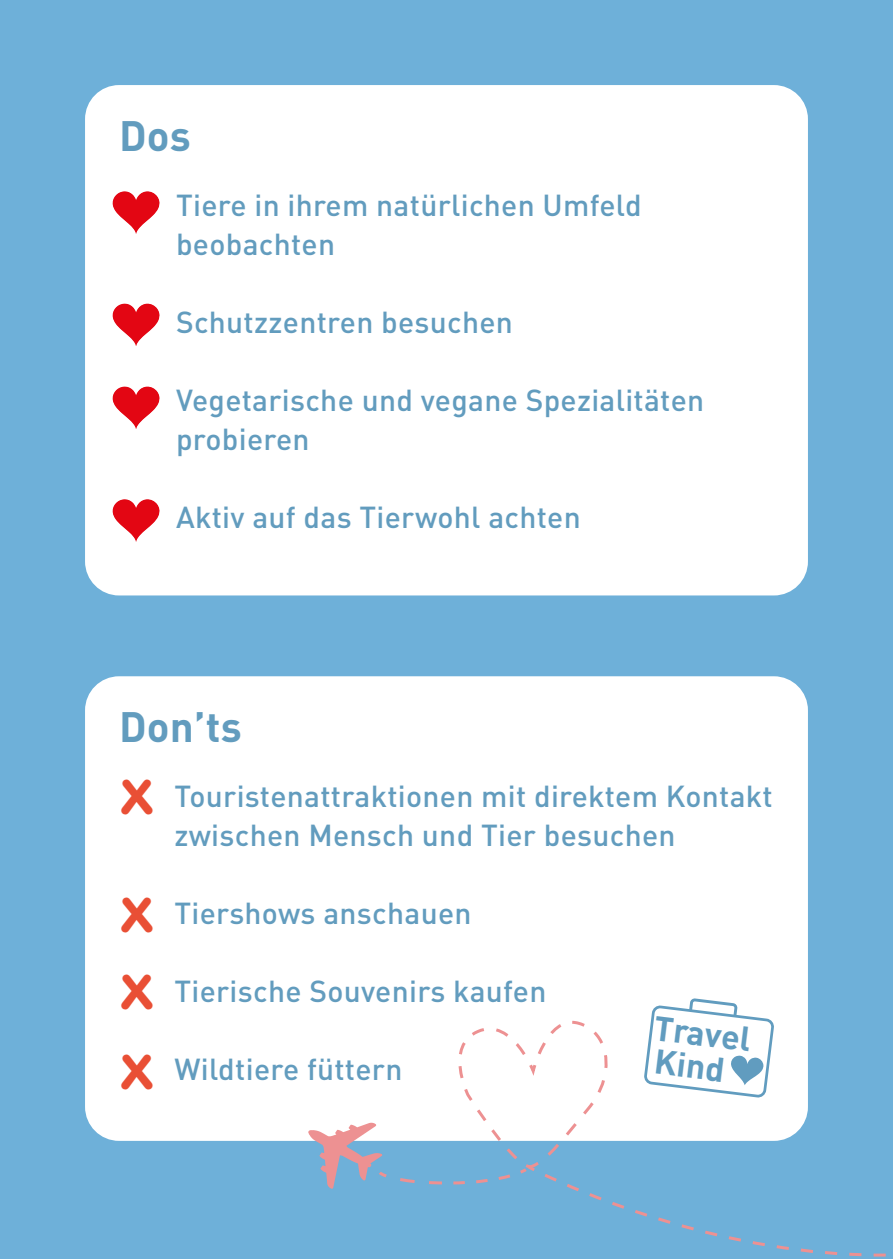
<style>
.page{position:relative;width:893px;height:1259px;background:#6eb0d9}
.page>*{position:absolute;margin:0;border:0;box-sizing:border-box;transform-origin:0 0}
.Fliesstext{font:700 48px "Avenir Next Rounded Std";color:#e94f35}
.Headline{font:700 42px "DIN Pro";letter-spacing:.005em;color:#629cbe}
.t1{font:700 33.9px/33.3px "DIN Pro";color:#619cbf}
.Fliesstext-2{font:500 30px/39px "DIN Pro";letter-spacing:.01em;color:#629cbe}
</style>
<div class="page">
<div style="left:85px;top:85px;width:723px;height:510px;background:#fff;border-radius:34px"></div>
<div style="left:85px;top:676px;width:723px;height:465px;background:#fff;border-radius:34px"></div>
<svg style="left:112px;top:191px;width:48px;height:43px"></svg>
<svg style="left:112px;top:303px;width:48px;height:43px"></svg>
<svg style="left:112px;top:386px;width:48px;height:43px"></svg>
<svg style="left:112px;top:499px;width:48px;height:42px"></svg>
<svg style="left:308px;top:998px;width:578px;height:259px"></svg>
<p class="Headline" style="left:119px;top:103px;width:73px">Dos</p>
<p class="Fliesstext-2" style="left:176px;top:183px;width:467px">Tiere in ihrem natürlichen Umfeld beobachten</p>
<p class="Fliesstext-2" style="left:176px;top:300px;width:338px">Schutzzentren besuchen</p>
<p class="Fliesstext-2" style="left:176px;top:378px;width:530px">Vegetarische und vegane Spezialitäten probieren</p>
<p class="Fliesstext-2" style="left:176px;top:495px;width:406px">Aktiv auf das Tierwohl achten</p>
<p class="Headline" style="left:119px;top:694px;width:124px">Don’ts</p>
<p class="Fliesstext" style="left:120px;top:768px;width:35px">X</p>
<p class="Fliesstext-2" style="left:174px;top:774px;width:600px">Touristenattraktionen mit direktem Kontakt zwischen Mensch und Tier besuchen</p>
<p class="Fliesstext" style="left:120px;top:885px;width:35px">X</p>
<p class="Fliesstext-2" style="left:174px;top:891px;width:299px">Tiershows anschauen</p>
<p class="Fliesstext" style="left:120px;top:963px;width:35px">X</p>
<p class="Fliesstext-2" style="left:174px;top:969px;width:374px">Tierische Souvenirs kaufen</p>
<p class="Fliesstext" style="left:120px;top:1042px;width:35px">X</p>
<p class="Fliesstext-2" style="left:174px;top:1047px;width:230px">Wildtiere füttern</p>
<p class="t1" style="left:656px;top:1009px;width:99px;rotate:7deg">Travel<br>Kind</p>
</div>
